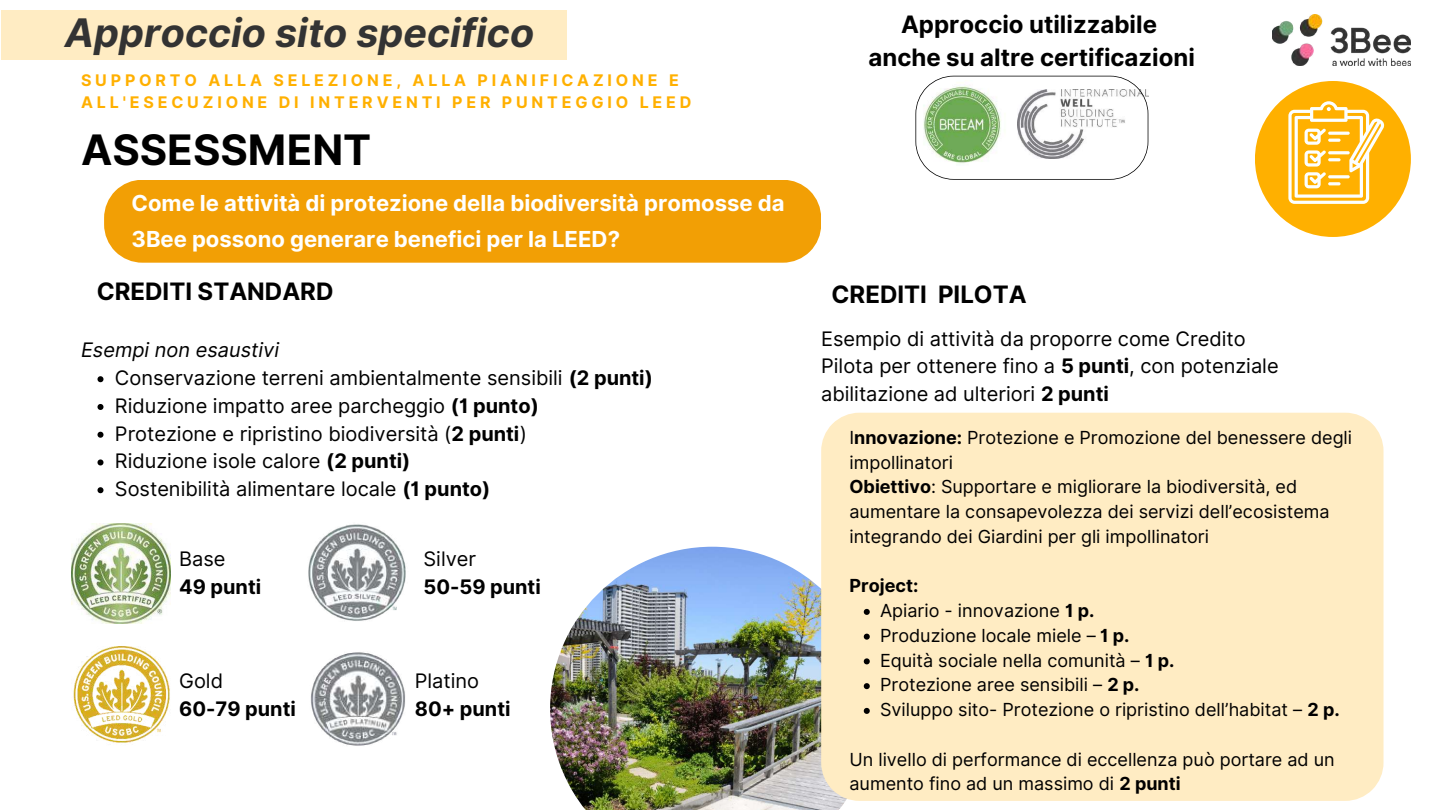
<style>
.page{position:relative;width:1440px;height:810px;background:#fff}
.page>*{position:absolute;margin:0;border:0;box-sizing:border-box;transform-origin:0 0}
.t1{font:700 42px "Inter";color:#000}
.t2{font:italic 700 39.4px "Inter";color:#333}
.t3{font:700 24px/33px "Inter";color:#000;text-align:center}
.t4{font:700 22.1px/35.2px "Inter";color:#fff}
.t5{font:20px/27.8px "Inter";color:#000}
.t6{font:700 20px "Inter";color:#000}
.t7{font:18px/24.8px "Inter";color:#000}
.t8{font:700 16px/21.8px "Inter";letter-spacing:.24em;color:#ffb000}
.s1{font-style:italic}
.s2{font-weight:700}
</style>
<div class="page">
<img style="left:1272px;top:15px;width:139px;height:50px">
<div style="left:1255px;top:81px;width:156px;height:156px;background:#ffb000;border-radius:50%"></div>
<svg style="left:1288px;top:101px;width:97px;height:103px"></svg>
<img style="left:550px;top:547px;width:295px;height:263px">
<div style="left:104px;top:180px;width:717px;height:83px;background:#f29f05"></div>
<div style="left:821px;top:413px;width:563px;height:388px;background:#ffecc3"></div>
<img style="left:310px;top:652px;width:95px;height:94px">
<img style="left:73px;top:646px;width:97px;height:97px">
<img style="left:71px;top:523px;width:100px;height:100px">
<img style="left:308px;top:524px;width:98px;height:97px">
<svg style="left:98px;top:376px;width:6px;height:6px"></svg>
<svg style="left:98px;top:404px;width:6px;height:6px"></svg>
<svg style="left:98px;top:432px;width:6px;height:6px"></svg>
<svg style="left:98px;top:459px;width:6px;height:6px"></svg>
<svg style="left:98px;top:487px;width:6px;height:6px"></svg>
<svg style="left:864px;top:609px;width:6px;height:6px"></svg>
<svg style="left:864px;top:634px;width:6px;height:6px"></svg>
<svg style="left:864px;top:658px;width:6px;height:6px"></svg>
<svg style="left:864px;top:683px;width:6px;height:6px"></svg>
<svg style="left:864px;top:708px;width:6px;height:6px"></svg>
<svg style="left:915px;top:76px;width:233px;height:104px"></svg>
<div style="left:1px;top:11px;width:566px;height:49px;background:#ffecc3"></div>
<h2 class="t2" style="left:65px;top:9px;width:471px">Approccio sito specifico</h2>
<p class="t8" style="left:81px;top:70px;width:612px">SUPPORTO ALLA SELEZIONE, ALLA PIANIFICAZIONE E<br>ALL'ESECUZIONE DI INTERVENTI PER PUNTEGGIO LEED</p>
<h1 class="t1" style="left:81px;top:125px;width:292px">ASSESSMENT</h1>
<p class="t4" style="left:131px;top:186px;width:655px">Come le attività di protezione della biodiversità promosse da<br>3Bee possono generare benefici per la LEED?</p>
<h3 class="t3" style="left:869px;top:7px;width:328px">Approccio utilizzabile anche su altre certificazioni</h3>
<h3 class="t3" style="left:97px;top:275px;width:238px">CREDITI STANDARD</h3>
<h3 class="t3" style="left:832px;top:277px;width:197px">CREDITI PILOTA</h3>
<p class="t5" style="left:115px;top:336px;width:539px;text-indent:-34px"><span class="s1">Esempi non esaustivi<br></span>Conservazione terreni ambientalmente sensibili <span class="s2">(2 punti)<br></span>Riduzione impatto aree parcheggio <span class="s2">(1 punto)<br></span>Protezione e ripristino biodiversità (<span class="s2">2 punti</span>)<br>Riduzione isole calore <span class="s2">(2 punti)<br></span>Sostenibilità alimentare locale <span class="s2">(1 punto)</span></p>
<p class="t5" style="left:179px;top:545px;width:48px">Base</p>
<p class="t6" style="left:179px;top:574px;width:84px">49 punti</p>
<p class="t5" style="left:179px;top:667px;width:45px">Gold</p>
<p class="t6" style="left:179px;top:696px;width:118px">60-79 punti</p>
<p class="t5" style="left:424px;top:545px;width:54px">Silver</p>
<p class="t6" style="left:424px;top:574px;width:119px">50-59 punti</p>
<p class="t5" style="left:415px;top:667px;width:66px">Platino</p>
<p class="t6" style="left:415px;top:696px;width:97px">80+ punti</p>
<p class="t5" style="left:821px;top:325px;width:459px">Esempio di attività da proporre come Credito<br>Pilota per ottenere fino a <span class="s2">5 punti</span>, con potenziale abilitazione ad ulteriori <span class="s2">2 punti</span></p>
<p class="t7" style="left:850px;top:425px;width:504px">I<span class="s2">nnovazione:</span> Protezione e Promozione del benessere degli impollinatori<br><span class="s2">Obiettivo</span>: Supportare e migliorare la biodiversità, ed aumentare la consapevolezza dei servizi dell’ecosistema integrando dei Giardini per gli impollinatori</p>
<p class="t7" style="left:880px;top:573px;width:461px;text-indent:-31px"><span class="s2">Project:<br></span>Apiario - innovazione <span class="s2">1 p.<br></span>Produzione locale miele – <span class="s2">1 p.<br></span>Equità sociale nella comunità – <span class="s2">1 p.<br></span>Protezione aree sensibili – <span class="s2">2 p.<br></span>Sviluppo sito- Protezione o ripristino dell’habitat – <span class="s2">2 p.</span></p>
<p class="t7" style="left:850px;top:747px;width:487px">Un livello di performance di eccellenza può portare ad un aumento fino ad un massimo di <span class="s2">2 punti</span></p>
</div>
